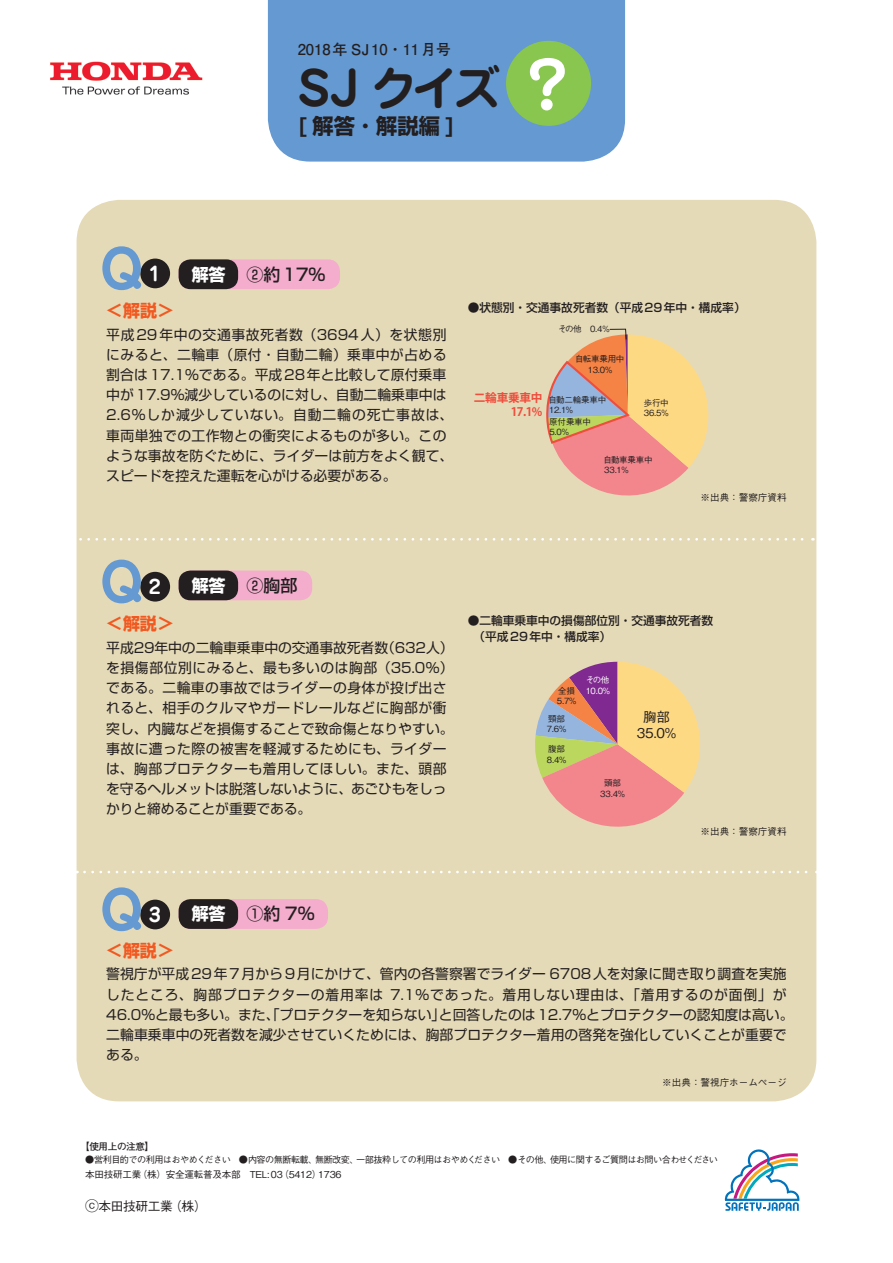
<style>
.page{position:relative;width:893px;height:1263px;background:#fff}
.page>*{position:absolute;margin:0;border:0;box-sizing:border-box;transform-origin:0 0}
.t1{font:700 63.75px "Jun 501 Pro";color:#fff}
.t2{font:700 53.1px "Jun 501 Pro";color:#6599d1}
.t3{font:700 46.8px "Jun 501 Pro";color:#231f20}
.t4{font:700 21.3px "Shin Go Pro";color:#231f20}
.t5{font:700 19.2px "Jun 501 Pro";color:#fff}
.t6{font:700 16.95px "Shin Go Pro";color:#f15921}
.t7{font:500 16.95px "Shin Go Pro";color:#231f20}
.t8{font:700 16.95px "Shin Go Pro";color:#fff}
.t9{font:700 14.85px "Futo Go B101 Pro";color:#231f20}
.t10{font:13.8px/20.2px "Shin Go Pro";letter-spacing:.005em;color:#231f20}
.t11{font:13.8px/20.2px "Shin Go Pro";letter-spacing:.025em;color:#231f20}
.t12{font:500 13.5px/16.2px "Gothic BBB Pro";color:#231f20;text-align:center}
.t13{font:500 12.75px "Gothic BBB Pro";letter-spacing:-.03em;color:#231f20}
.t14{font:500 11.7px/15.9px "Shin Go Pro";color:#231f20}
.t15{font:700 11.7px/13.8px "Koz Go Pro";letter-spacing:-.025em;color:#ef4d3d;text-align:right}
.t16{font:500 9.6px "Gothic BBB Pro";letter-spacing:-.025em;color:#231f20}
.t17{font:500 9.6px "Gothic BBB Pro";color:#231f20}
.t18{font:700 9.6px "Futo Go B101 Pro";letter-spacing:-.04em;color:#231f20}
.t19{font:500 9.15px "Gothic BBB Pro";letter-spacing:-.06em;color:#231f20}
.t20{font:500 8.55px/10.6px "Gothic BBB Pro";letter-spacing:-.02em;color:#231f20}
.t21{font:500 8.55px/10.6px "Gothic BBB Pro";color:#fff}
.s1{font-size:13.8px}
</style>
<div class="page">
<div style="left:268px;top:0;width:357px;height:162px;background:#6599d1"></div>
<img style="left:50px;top:61px;width:153px;height:34px">
<div style="left:506px;top:41px;width:85px;height:85px;background:#89c650;border-radius:50%"></div>
<svg style="left:724px;top:1149px;width:76px;height:62px"></svg>
<div style="left:77px;top:200px;width:739px;height:901px;background:#e5dab7;border-radius:43px"></div>
<svg style="left:81px;top:538px;width:732px;height:3px"></svg>
<svg style="left:84px;top:871px;width:732px;height:2px"></svg>
<div style="left:140px;top:900px;width:30px;height:29px;background:#231f20;border-radius:50%"></div>
<div style="left:179px;top:899px;width:149px;height:30px;background:#f5adce;border-radius:12px"></div>
<div style="left:179px;top:899px;width:59px;height:30px;background:#231f20;border-radius:12px"></div>
<div style="left:179px;top:259px;width:161px;height:30px;background:#f5adce;border-radius:12px"></div>
<div style="left:140px;top:259px;width:30px;height:29px;background:#231f20;border-radius:50%"></div>
<div style="left:179px;top:259px;width:59px;height:30px;background:#231f20;border-radius:12px"></div>
<div style="left:140px;top:572px;width:30px;height:30px;background:#231f20;border-radius:50%"></div>
<div style="left:179px;top:570px;width:133px;height:30px;background:#f5adce;border-radius:12px"></div>
<div style="left:179px;top:570px;width:59px;height:30px;background:#231f20;border-radius:12px"></div>
<svg style="left:535px;top:662px;width:165px;height:165px"></svg>
<svg style="left:546px;top:329px;width:162px;height:167px"></svg>
<p class="t9" style="left:298px;top:38px;width:155px">2018年 SJ 10・11月号</p>
<h3 class="t3" style="left:298px;top:51px;width:204px">SJ クイズ</h3>
<h3 class="t4" style="left:298px;top:109px;width:159px">[解答･解説編]</h3>
<h1 class="t1" style="left:515px;top:35px;width:51px">？</h1>
<h2 class="t2" style="left:100px;top:227px;width:45px">Q</h2>
<h3 class="t5" style="left:149px;top:259px;width:14px">1</h3>
<p class="t8" style="left:192px;top:261px;width:35px">解答</p>
<p class="t7" style="left:247px;top:260px;width:80px">②約17％</p>
<p class="t6" style="left:106px;top:297px;width:69px">＜解説＞</p>
<p class="t10" style="left:106px;top:323px;width:349px">平成29年中の交通事故死者数（3694人）を状態別にみると、二輪車（原付・自動二輪）乗車中が占める割合は17.1％である。平成28年と比較して原付乗車中が17.9％減少しているのに対し、自動二輪乗車中は<br>2.6％しか減少していない。自動二輪の死亡事故は、車両単独での工作物との衝突によるものが多い。このような事故を防ぐために、ライダーは前方をよく観て、スピードを控えた運転を心がける必要がある。</p>
<p class="t14" style="left:468px;top:298px;width:279px">●状態別・交通事故死者数（平成29年中・構成率）</p>
<p class="t20" style="left:558px;top:323px;width:54px">その他　0.4％</p>
<p class="t20" style="left:575px;top:353px;width:51px;text-align:center">自転車乗用中<br>13.0％</p>
<p class="t15" style="left:474px;top:391px;width:70px">二輪車乗車中<br>17.1%</p>
<p class="t20" style="left:549px;top:393px;width:59px">自動二輪乗車中<br>12.1％</p>
<p class="t20" style="left:644px;top:396px;width:27px">歩行中<br>36.5％</p>
<p class="t20" style="left:603px;top:453px;width:51px">自動車乗車中<br>33.1％</p>
<p class="t20" style="left:549px;top:415px;width:43px">原付乗車中<br>5.0％</p>
<p class="t16" style="left:701px;top:489px;width:88px">※出典：警察庁資料</p>
<h2 class="t2" style="left:100px;top:540px;width:45px">Q</h2>
<h3 class="t5" style="left:149px;top:572px;width:14px">2</h3>
<p class="t8" style="left:192px;top:572px;width:35px">解答</p>
<p class="t7" style="left:247px;top:571px;width:53px">②胸部</p>
<p class="t6" style="left:106px;top:610px;width:69px">＜解説＞</p>
<p class="t11" style="left:106px;top:636px;width:349px">平成29年中の二輪車乗車中の交通事故死者数（632人）を損傷部位別にみると、最も多いのは胸部（35.0％）である。二輪車の事故ではライダーの身体が投げ出されると、相手のクルマやガードレールなどに胸部が衝突し、内臓などを損傷することで致命傷となりやすい。事故に遭った際の被害を軽減するためにも、ライダーは、胸部プロテクターも着用してほしい。また、頭部を守るヘルメットは脱落しないように、あごひもをしっかりと締めることが重要である。</p>
<h2 class="t2" style="left:100px;top:868px;width:45px">Q</h2>
<h3 class="t5" style="left:149px;top:900px;width:14px">3</h3>
<p class="t8" style="left:192px;top:900px;width:35px">解答</p>
<p class="t7" style="left:247px;top:900px;width:70px">①約 7％</p>
<p class="t14" style="left:474px;top:612px;width:241px;text-indent:-6px">●二輪車乗車中の損傷部位別・交通事故死者数（平成29年中・構成率）</p>
<p class="t20" style="left:557px;top:684px;width:22px">全損<br>5.7％</p>
<p class="t20" style="left:547px;top:712px;width:22px">頸部<br>7.6％</p>
<p class="t20" style="left:547px;top:742px;width:22px">腹部<br>8.4％</p>
<p class="t21" style="left:586px;top:674px;width:27px">その他<br>10.0％</p>
<p class="t20" style="left:600px;top:777px;width:27px;text-align:center">頭部<br>33.4％</p>
<p class="t12" style="left:637px;top:707px;width:42px">胸部<br>35.0％</p>
<p class="t16" style="left:701px;top:824px;width:88px">※出典：警察庁資料</p>
<p class="t6" style="left:106px;top:937px;width:69px">＜解説＞</p>
<p class="t10" style="left:106px;top:962px;width:689px">警視庁が平成29年7月から9月にかけて、管内の各警察署でライダー 6708人を対象に聞き取り調査を実施したところ、胸部プロテクターの着用率は 7.1％であった。着用しない理由は、「着用するのが面倒」が46.0％と最も多い。また、「プロテクターを知らない」と回答したのは12.7％とプロテクターの認知度は高い。二輪車乗車中の死者数を減少させていくためには、胸部プロテクター着用の啓発を強化していくことが重要である。</p>
<p class="t17" style="left:662px;top:1075px;width:126px">※出典：警視庁ホームページ</p>
<p class="t18" style="left:80px;top:1139px;width:75px">【使用上の注意】</p>
<p class="t19" style="left:85px;top:1152px;width:634px">●営利目的での利用はおやめください　●内容の無断転載、無断改変、一部抜粋しての利用はおやめください　●その他、使用に関するご質問はお問い合わせください</p>
<p class="t16" style="left:85px;top:1166px;width:258px">本田技研工業（株）安全運転普及本部　TEL: 03（5412）1736</p>
<p class="t13" style="left:85px;top:1196px;width:123px"><span class="s1">ⓒ</span>本田技研工業（株）</p>
</div>
